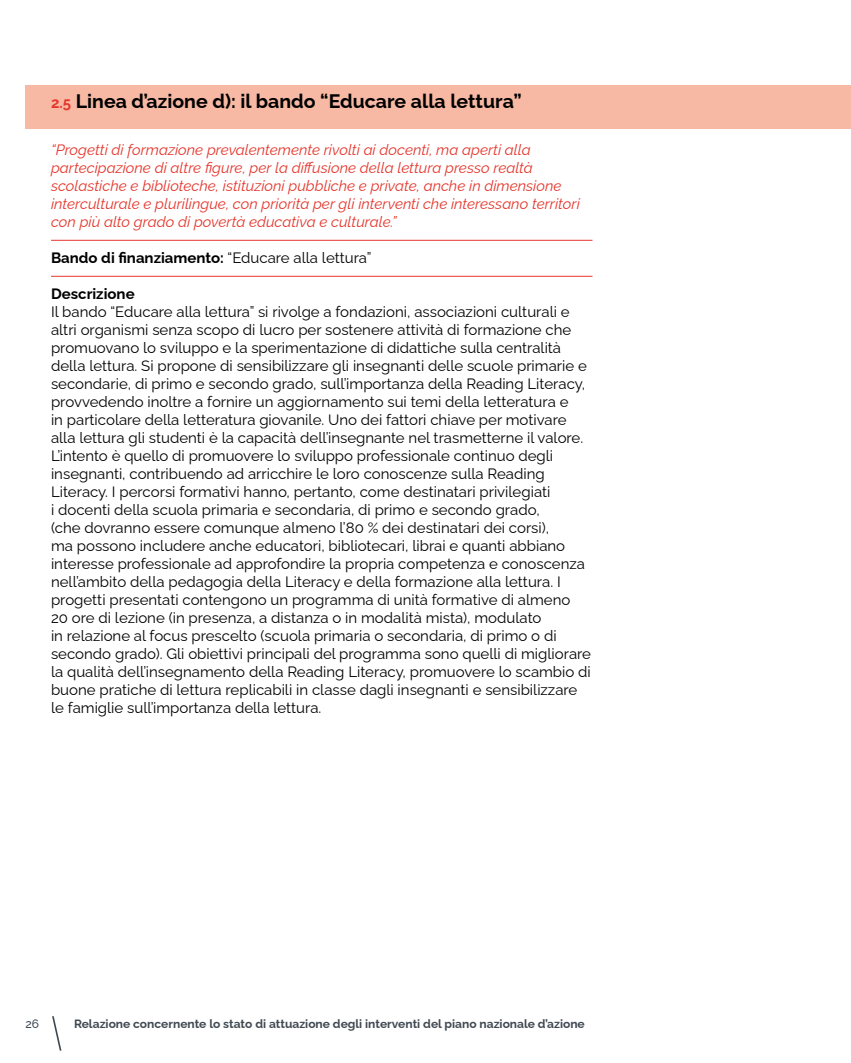
<style>
.page{position:relative;width:851px;height:1063px;background:#fff}
.page>*{position:absolute;margin:0;border:0;box-sizing:border-box;transform-origin:0 0}
.t1{font:700 19.5px "Raleway";color:#000}
.t2{font:15px/18px "Raleway";color:#000}
.t3{font:italic 15px/18px "Raleway";color:#e5362c}
.t4{font:700 15px "Raleway";color:#000}
.t5{font:700 12px "Raleway";color:#404952}
.t6{font:500 12px "Raleway";color:#404952}
.s1{font-size:15px;color:#e5362c}
.s2{font-weight:400}
</style>
<div class="page">
<svg style="left:52px;top:1016px;width:9px;height:35px"></svg>
<div style="left:26px;top:85px;width:824px;height:44px;background:#f7b9a4"></div>
<hr style="left:51px;top:240px;width:541px;height:1px;background:#e5362c">
<hr style="left:51px;top:276px;width:541px;height:1px;background:#e5362c">
<h1 class="t1" style="left:51px;top:85px;width:472px"><span class="s1">2.5</span> Linea d’azione d): il bando “Educare alla lettura”</h1>
<p class="t3" style="left:51px;top:139px;width:530px">“Progetti di formazione prevalentemente rivolti ai docenti, ma aperti alla partecipazione di altre figure, per la diffusione della lettura presso realtà scolastiche e biblioteche, istituzioni pubbliche e private, anche in dimensione interculturale e plurilingue, con priorità per gli interventi che interessano territori con più alto grado di povertà educativa e culturale.”</p>
<p class="t4" style="left:51px;top:246px;width:322px">Bando di finanziamento: <span class="s2">“Educare alla lettura”</span></p>
<p class="t4" style="left:51px;top:282px;width:85px">Descrizione</p>
<p class="t2" style="left:51px;top:301px;width:541px">Il bando “Educare alla lettura” si rivolge a fondazioni, associazioni culturali e altri organismi senza scopo di lucro per sostenere attività di formazione che promuovano lo sviluppo e la sperimentazione di didattiche sulla centralità della lettura. Si propone di sensibilizzare gli insegnanti delle scuole primarie e secondarie, di primo e secondo grado, sull’importanza della Reading Literacy, provvedendo inoltre a fornire un aggiornamento sui temi della letteratura e<br>in particolare della letteratura giovanile. Uno dei fattori chiave per motivare alla lettura gli studenti è la capacità dell’insegnante nel trasmetterne il valore.<br>L’intento è quello di promuovere lo sviluppo professionale continuo degli insegnanti, contribuendo ad arricchire le loro conoscenze sulla Reading Literacy. I percorsi formativi hanno, pertanto, come destinatari privilegiati<br>i docenti della scuola primaria e secondaria, di primo e secondo grado,<br>(che dovranno essere comunque almeno l’80 % dei destinatari dei corsi),<br>ma possono includere anche educatori, bibliotecari, librai e quanti abbiano interesse professionale ad approfondire la propria competenza e conoscenza nell’ambito della pedagogia della Literacy e della formazione alla lettura. I progetti presentati contengono un programma di unità formative di almeno 20 ore di lezione (in presenza, a distanza o in modalità mista), modulato<br>in relazione al focus prescelto (scuola primaria o secondaria, di primo o di secondo grado). Gli obiettivi principali del programma sono quelli di migliorare la qualità dell’insegnamento della Reading Literacy, promuovere lo scambio di buone pratiche di lettura replicabili in classe dagli insegnanti e sensibilizzare le famiglie sull’importanza della lettura.</p>
<p class="t6" style="left:26px;top:1014px;width:15px">26</p>
<p class="t5" style="left:74px;top:1014px;width:512px">Relazione concernente lo stato di attuazione degli interventi del piano nazionale d’azione</p>
</div>
